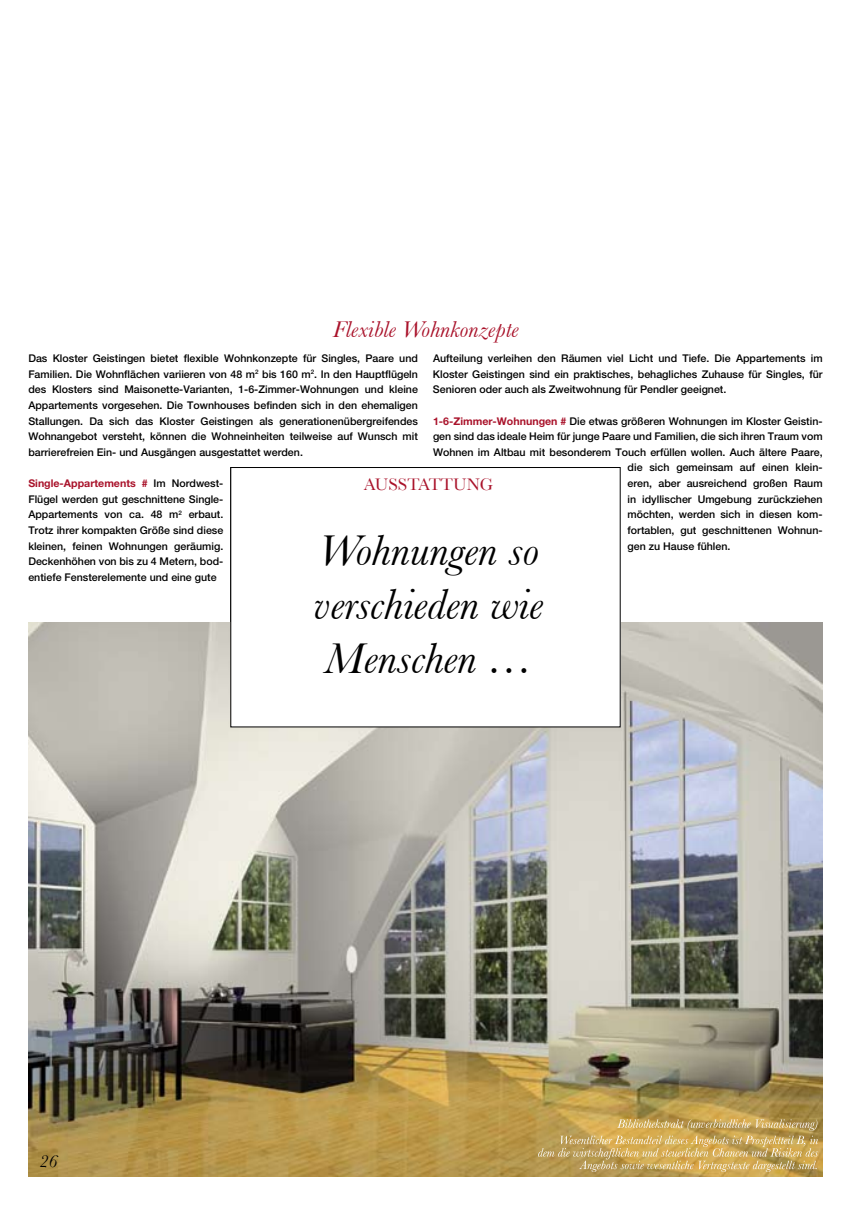
<style>
.page{position:relative;width:851px;height:1205px;background:#fff}
.page>*{position:absolute;margin:0;border:0;box-sizing:border-box;transform-origin:0 0}
.t1{font:italic 45px/54px "Baskerville";color:#000;text-align:justify}
.t2{font:italic 23.75px "Baskerville";color:#a9122a}
.t3{font:17.5px "Baskerville";color:#a9122a}
.t4{font:italic 17.5px "Baskerville";color:#000}
.t5{font:500 10.62px/15.6px "Helvetica Neue";color:#000;text-align:justify}
.s1{font-weight:700;color:#a9122a}
</style>
<div class="page">
<img style="left:28px;top:622px;width:794px;height:554px">
<div style="left:231px;top:467px;width:389px;height:260px;background:#fff"></div>
<div style="left:230px;top:467px;width:390px;height:260px;border:1px solid #000"></div>
<svg style="left:538px;top:1119px;width:280px;height:53px"></svg>
<h2 class="t2" style="left:332px;top:315px;width:187px">Flexible Wohnkonzepte</h2>
<p class="t5" style="left:28px;top:350px;width:391px">Das Kloster Geistingen bietet flexible Wohnkonzepte für Singles, Paare und Familien. Die Wohnflächen variieren von 48 m<sup>2</sup> bis 160 m<sup>2</sup>. In den Hauptflügeln des Klosters sind Maisonette-Varianten, 1-6-Zimmer-Wohnungen und kleine Appartements vorgesehen. Die Townhouses befinden sich in den ehemaligen Stallungen. Da sich das Kloster Geistingen als generationenübergreifendes Wohnangebot versteht, können die Wohneinheiten teilweise auf Wunsch mit barrierefreien Ein- und Ausgängen ausgestattet werden.</p>
<p class="t5" style="left:28px;top:475px;width:196px"><span class="s1">Single-Appartements #</span> Im Nordwest-Flügel werden gut geschnittene Single-Appartements von ca. 48 m<sup>2</sup> erbaut.<br>Trotz ihrer kompakten Größe sind diese kleinen, feinen Wohnungen geräumig.<br>Deckenhöhen von bis zu 4 Metern, bod&shy;entiefe Fensterelemente und eine gute</p>
<p class="t5" style="left:433px;top:350px;width:391px">Aufteilung verleihen den Räumen viel Licht und Tiefe. Die Appartements im Kloster Geistingen sind ein praktisches, behagliches Zuhause für Singles, für Senioren oder auch als Zweitwohnung für Pendler geeignet.</p>
<p class="t5" style="left:433px;top:413px;width:391px"><span class="s1">1-6-Zimmer-Wohnungen #</span> Die etwas größeren Wohnungen im Kloster Geistin-</p>
<p class="t5" style="left:433px;top:428px;width:391px">gen sind das ideale Heim für junge Paare und Familien, die sich ihren Traum vom</p>
<p class="t5" style="left:433px;top:444px;width:391px">Wohnen im Altbau mit besonderem Touch erfüllen wollen. Auch ältere Paare,</p>
<p class="t5" style="left:627px;top:460px;width:196px">die sich gemeinsam auf einen klein-</p>
<p class="t5" style="left:627px;top:475px;width:196px">eren, aber ausreichend großen Raum</p>
<p class="t5" style="left:627px;top:491px;width:196px">in idyllischer Umgebung zurückziehen</p>
<p class="t5" style="left:627px;top:506px;width:196px">möchten, werden sich in diesen kom-</p>
<p class="t5" style="left:627px;top:522px;width:196px">fortablen, gut geschnittenen Wohnun-</p>
<p class="t5" style="left:627px;top:538px;width:104px">gen zu Hause fühlen.</p>
<h3 class="t3" style="left:364px;top:474px;width:131px">AUSSTATTUNG</h3>
<h1 class="t1" style="left:314px;top:522px;width:230px">Wohnungen so verschieden wie Menschen …</h1>
<h3 class="t4" style="left:40px;top:1150px;width:19px">26</h3>
</div>
